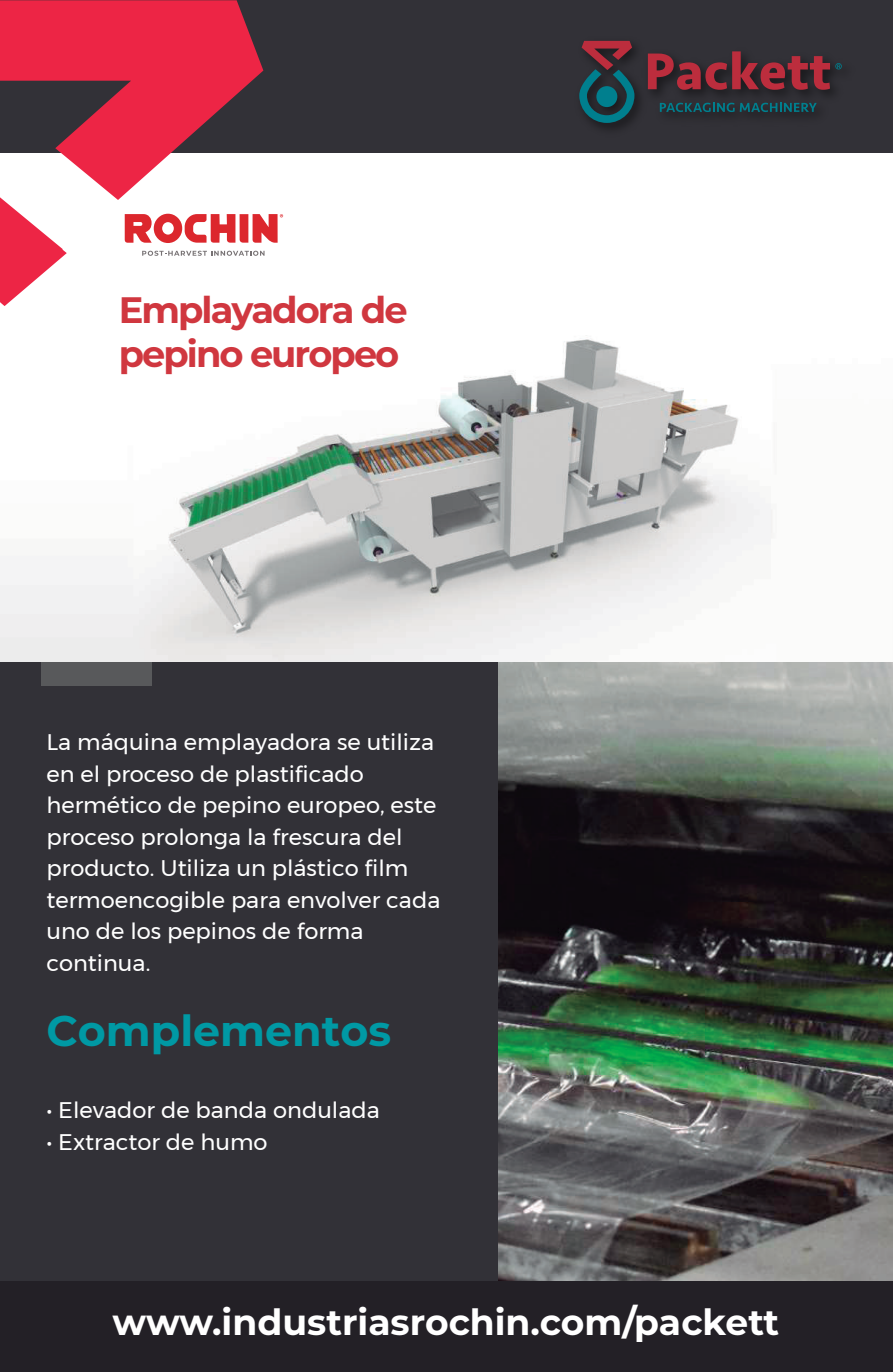
<style>
.page{position:relative;width:893px;height:1372px;background:#fff}
.page>*{position:absolute;margin:0;border:0;box-sizing:border-box;transform-origin:0 0}
.t1{font:700 42.75px "Montserrat";color:#0099a4}
.t2{font:700 36.68px/44.1px "Montserrat";letter-spacing:-.055em;color:#d0373f}
.t3{font:700 36px "Montserrat";color:#fff}
.t4{font:22.5px/31.5px "Montserrat";color:#fff}
</style>
<div class="page">
<img style="left:0;top:215px;width:773px;height:447px">
<img style="left:497px;top:662px;width:396px;height:619px">
<div style="left:0;top:0;width:893px;height:152px;background:#323137"></div>
<svg style="left:0;top:0;width:263px;height:306px"></svg>
<img style="left:584px;top:40px;width:250px;height:90px">
<svg style="left:660px;top:103px;width:157px;height:9px"></svg>
<svg style="left:579px;top:41px;width:55px;height:82px"></svg>
<div style="left:596px;top:86px;width:21px;height:21px;background:#007f8e;border-radius:50%"></div>
<svg style="left:648px;top:51px;width:194px;height:39px"></svg>
<div style="left:0;top:662px;width:497px;height:630px;background:#323137"></div>
<div style="left:42px;top:662px;width:110px;height:24px;background:#58595b"></div>
<div style="left:0;top:1281px;width:893px;height:90px;background:#232026"></div>
<svg style="left:125px;top:214px;width:158px;height:29px"></svg>
<svg style="left:142px;top:251px;width:123px;height:5px"></svg>
<h2 class="t2" style="left:119px;top:286px;width:290px">Emplayadora de pepino europeo</h2>
<p class="t4" style="left:46px;top:726px;width:396px">La máquina emplayadora se utiliza en el proceso de plastificado hermético de pepino europeo, este proceso prolonga la frescura del producto. Utiliza un plástico film termoencogible para envolver cada uno de los pepinos de forma continua.</p>
<h1 class="t1" style="left:46px;top:1000px;width:346px">Complementos</h1>
<p class="t4" style="left:46px;top:1094px;width:335px">• Elevador de banda ondulada</p>
<p class="t4" style="left:46px;top:1125px;width:223px">• Extractor de humo</p>
<h3 class="t3" style="left:113px;top:1296px;width:668px">www.industriasrochin.com/packett</h3>
</div>
